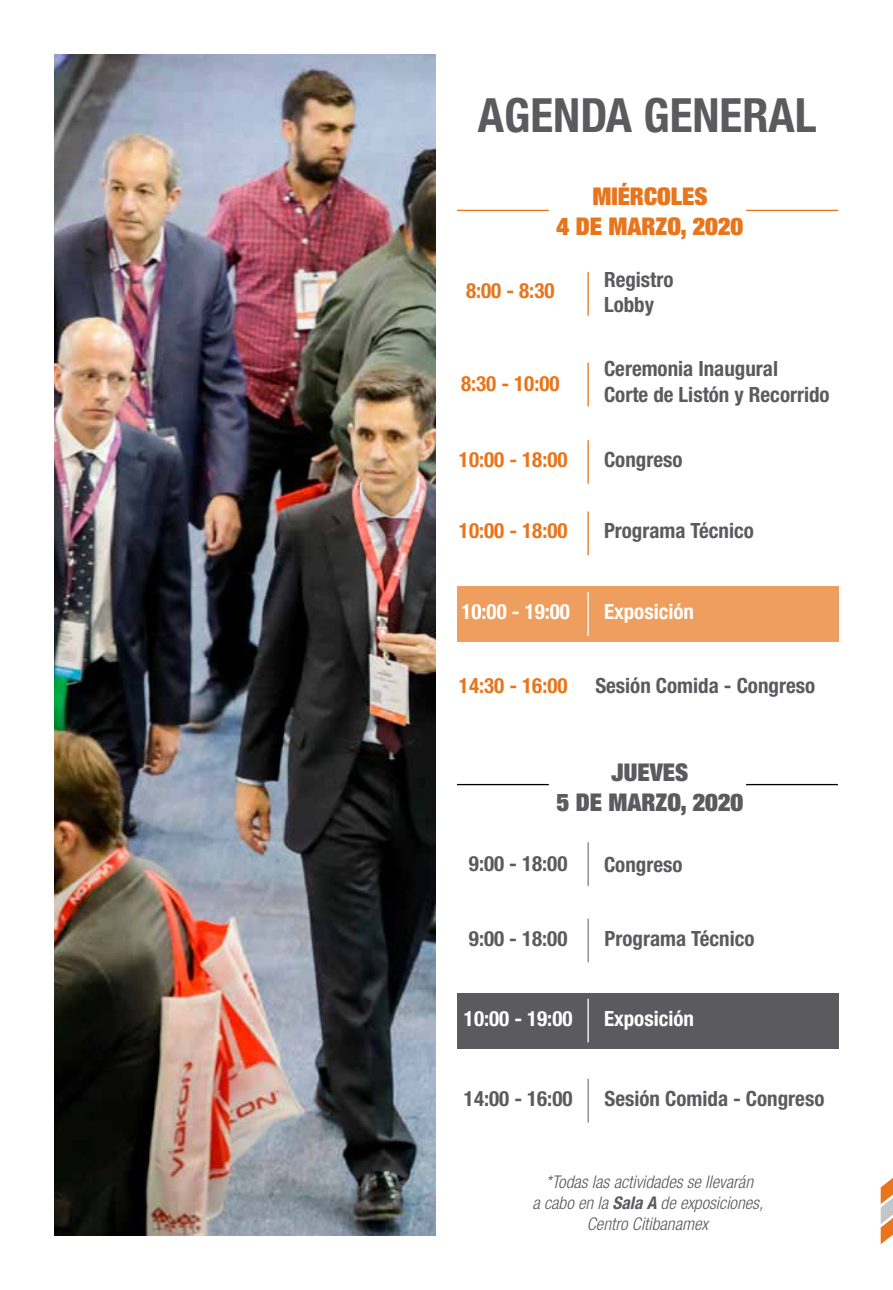
<style>
.page{position:relative;width:893px;height:1290px;background:#fff}
.page>*{position:absolute;margin:0;border:0;box-sizing:border-box;transform-origin:0 0}
.t1{font:700 condensed 47.25px "Helvetica Neue LT Std";color:#5b5b5f}
.t2{font:900 condensed 24.5px/29.4px "Helvetica Neue LT Std";color:#e8751b;text-align:center}
.t3{font:900 condensed 24.5px/29.4px "Helvetica Neue LT Std";color:#5b5b5f;text-align:center}
.t4{font:700 condensed 21px/25.2px "Helvetica Neue LT Std";color:#5b5b5f}
.t5{font:700 condensed 21px "Helvetica Neue LT Std";color:#e8751b}
.t6{font:700 condensed 21px "Helvetica Neue LT Std";color:#fff}
.t7{font:italic 300 condensed 17.5px/21px "Helvetica Neue LT Std";color:#5b5b5f;text-align:center}
.s1{font-weight:700}
</style>
<div class="page">
<div style="left:457px;top:993px;width:381px;height:55px;background:#5b5b5f"></div>
<div style="left:457px;top:586px;width:381px;height:55px;background:#ee9e5f"></div>
<svg style="left:881px;top:1178px;width:12px;height:66px"></svg>
<img style="left:55px;top:55px;width:381px;height:1180px">
<hr style="left:746px;top:210px;width:92px;height:1px;background:#e8751b">
<hr style="left:746px;top:784px;width:92px;height:1px;background:#000">
<hr style="left:457px;top:210px;width:92px;height:1px;background:#e8751b">
<hr style="left:457px;top:784px;width:92px;height:1px;background:#000">
<hr style="left:587px;top:272px;width:2px;height:44px;background:#e8751b">
<hr style="left:587px;top:363px;width:2px;height:43px;background:#e8751b">
<hr style="left:587px;top:440px;width:2px;height:44px;background:#e8751b">
<hr style="left:587px;top:511px;width:2px;height:44px;background:#e8751b">
<hr style="left:588px;top:842px;width:1px;height:44px;background:#5b5b5f">
<hr style="left:588px;top:918px;width:1px;height:44px;background:#5b5b5f">
<hr style="left:588px;top:1079px;width:1px;height:43px;background:#5b5b5f">
<hr style="left:587px;top:999px;width:2px;height:43px;background:#fff">
<hr style="left:587px;top:592px;width:2px;height:44px;background:#fff">
<h1 class="t1" style="left:478px;top:86px;width:340px">AGENDA GENERAL</h1>
<p class="t2" style="left:557px;top:181px;width:188px">MIÉRCOLES<br>4 DE MARZO, 2020</p>
<p class="t5" style="left:466px;top:277px;width:90px">8:00 - 8:30</p>
<p class="t5" style="left:461px;top:371px;width:100px">8:30 - 10:00</p>
<p class="t5" style="left:459px;top:447px;width:110px">10:00 - 18:00</p>
<p class="t5" style="left:459px;top:518px;width:110px">10:00 - 18:00</p>
<p class="t6" style="left:461px;top:599px;width:110px">10:00 - 19:00</p>
<p class="t5" style="left:459px;top:673px;width:110px">14:30 - 16:00</p>
<p class="t4" style="left:604px;top:267px;width:71px">Registro<br>Lobby</p>
<p class="t4" style="left:604px;top:356px;width:227px">Ceremonia Inaugural<br>Corte de Listón y Recorrido</p>
<p class="t4" style="left:604px;top:447px;width:80px">Congreso</p>
<p class="t4" style="left:604px;top:518px;width:151px">Programa Técnico</p>
<p class="t6" style="left:604px;top:599px;width:92px">Exposición</p>
<p class="t4" style="left:595px;top:673px;width:221px">Sesión Comida - Congreso</p>
<p class="t3" style="left:557px;top:757px;width:188px">JUEVES<br>5 DE MARZO, 2020</p>
<p class="t4" style="left:469px;top:851px;width:100px">9:00 - 18:00</p>
<p class="t4" style="left:604px;top:851px;width:80px">Congreso</p>
<p class="t4" style="left:469px;top:925px;width:100px">9:00 - 18:00</p>
<p class="t4" style="left:605px;top:925px;width:151px">Programa Técnico</p>
<p class="t6" style="left:464px;top:1005px;width:110px">10:00 - 19:00</p>
<p class="t6" style="left:604px;top:1005px;width:92px">Exposición</p>
<p class="t4" style="left:464px;top:1085px;width:110px">14:00 - 16:00</p>
<p class="t4" style="left:605px;top:1085px;width:221px">Sesión Comida - Congreso</p>
<p class="t7" style="left:532px;top:1172px;width:232px">*Todas las actividades se llevarán<br>a cabo en la <span class="s1">Sala A</span> de exposiciones,<br>Centro Citibanamex</p>
</div>
